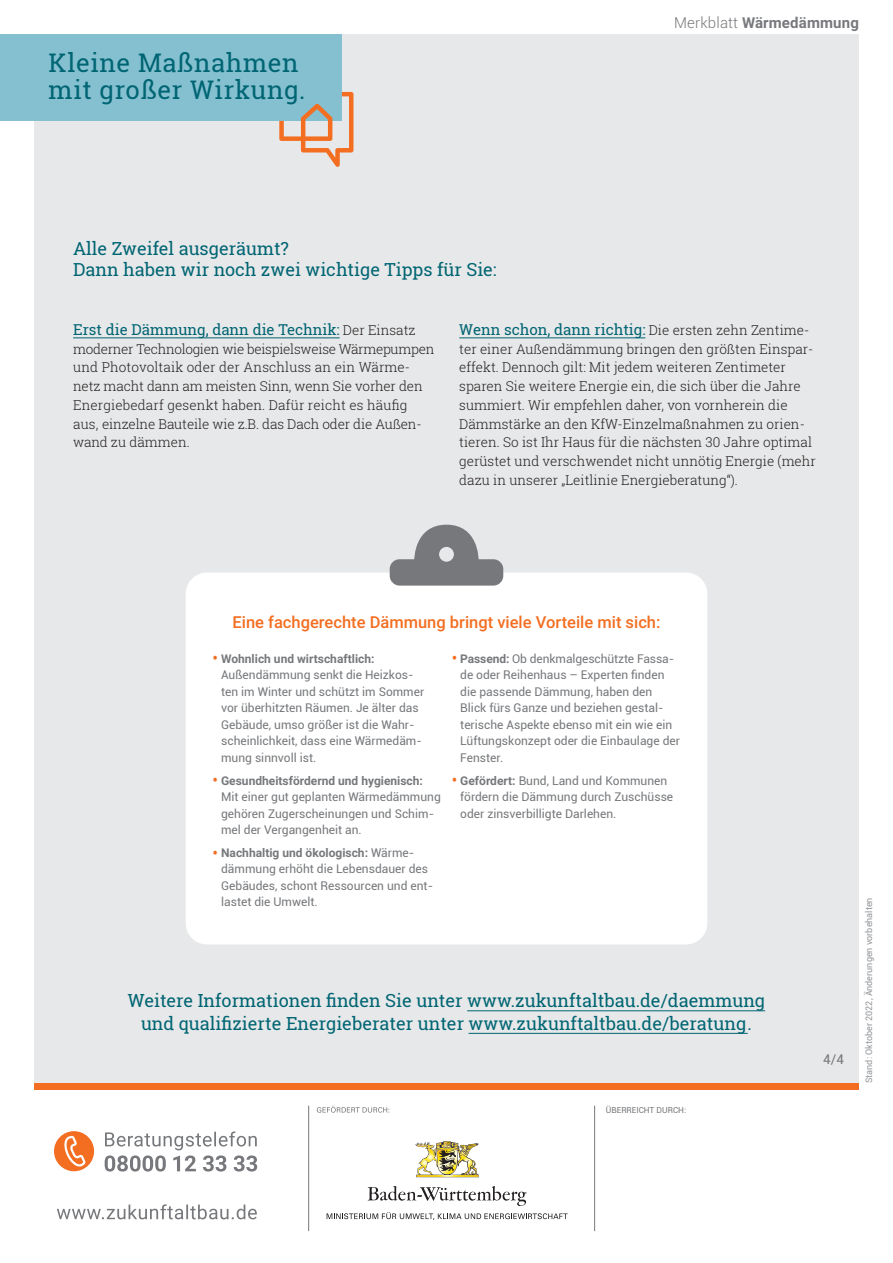
<style>
.page{position:relative;width:893px;height:1263px;background:#fff}
.page>*{position:absolute;margin:0;border:0;box-sizing:border-box;transform-origin:0 0}
.t1{font:25.65px/27.2px "Roboto Slab";letter-spacing:.025em;color:#006573}
.t2{font:18px/22.5px "Roboto Slab";color:#006573;text-align:center}
.t3{font:500 16.5px "Roboto";color:#f36e21}
.t4{font:15px "Roboto Slab";color:#006573}
.t5{font:700 15px "Roboto";letter-spacing:.01em;color:#76787b}
.t6{font:300 13.5px/18.8px "Roboto Slab";color:#231f20}
.t7{font:13.5px "Roboto";color:#76787b}
.t8{font:12px/16.5px "Roboto";color:#76787b}
.t9{font:9px "Roboto";color:#939598}
.t10{font:8.25px "Roboto";color:#76787b}
.s1{font-weight:300}
.s2{font-weight:300;font-size:13.5px;color:#231f20}
.s3{font-size:16.5px;color:#f36e21}
.s4{font-weight:700}
</style>
<div class="page">
<div style="left:34px;top:34px;width:825px;height:1056px;background:#e7e8e9"></div>
<div style="left:34px;top:1083px;width:825px;height:7px;background:#f36e21"></div>
<div style="left:0;top:34px;width:342px;height:87px;background:#85c0d1"></div>
<svg style="left:279px;top:91px;width:74px;height:76px"></svg>
<svg style="left:368px;top:1186px;width:159px;height:20px"></svg>
<svg style="left:327px;top:1212px;width:241px;height:8px"></svg>
<img style="left:415px;top:1141px;width:64px;height:36px">
<svg style="left:317px;top:1106px;width:72px;height:6px"></svg>
<svg style="left:105px;top:1131px;width:152px;height:40px"></svg>
<svg style="left:54px;top:1131px;width:40px;height:40px"></svg>
<svg style="left:57px;top:1204px;width:200px;height:15px"></svg>
<hr style="left:594px;top:1106px;width:1px;height:125px;background:#76787b">
<hr style="left:308px;top:1106px;width:1px;height:125px;background:#76787b">
<hr style="left:73px;top:337px;width:267px;height:1px;background:#006573">
<hr style="left:467px;top:1010px;width:298px;height:1px;background:#006573">
<hr style="left:469px;top:1033px;width:279px;height:1px;background:#006573">
<div style="left:186px;top:572px;width:521px;height:372px;background:#fff;border-radius:21px"></div>
<svg style="left:390px;top:525px;width:113px;height:61px"></svg>
<hr style="left:459px;top:337px;width:186px;height:1px;background:#006573">
<h1 class="t1" style="left:49px;top:49px;width:258px">Kleine Maßnahmen mit großer Wirkung.</h1>
<h2 class="t2" style="left:73px;top:238px;width:425px;line-height:21px;text-align:left">Alle Zweifel ausgeräumt?<br>Dann haben wir noch zwei wichtige Tipps für Sie:</h2>
<p class="t5" style="left:674px;top:12px;width:186px"><span class="s1">Merkblatt</span> Wärmedämmung</p>
<p class="t4" style="left:73px;top:319px;width:344px">Erst die Dämmung, dann die Technik: <span class="s2">Der Einsatz</span></p>
<p class="t6" style="left:73px;top:339px;width:363px">moderner Technologien wie beispielsweise Wärmepumpen und Photovoltaik oder der Anschluss an ein Wärme&shy;netz macht dann am meisten Sinn, wenn Sie vorher den Energiebedarf gesenkt haben. Dafür reicht es häufig aus, einzelne Bauteile wie z.B. das Dach oder die Außen&shy;wand zu dämmen.</p>
<p class="t4" style="left:459px;top:319px;width:351px">Wenn schon, dann richtig: <span class="s2">Die ersten zehn Zentime-</span></p>
<p class="t6" style="left:459px;top:339px;width:358px">ter einer Außendämmung bringen den größten Einspar&shy;effekt. Dennoch gilt: Mit jedem weiteren Zentimeter sparen Sie weitere Energie ein, die sich über die Jahre summiert. Wir empfehlen daher, von vornherein die Dämmstärke an den KfW-Einzelmaßnahmen zu orien&shy;tieren. So ist Ihr Haus für die nächsten 30 Jahre optimal gerüstet und verschwendet nicht unnötig Energie (mehr dazu in unserer „Leitlinie Energieberatung“).</p>
<h3 class="t3" style="left:232px;top:611px;width:429px">Eine fachgerechte Dämmung bringt viele Vorteile mit sich:</h3>
<p class="t8" style="left:221px;top:650px;width:205px;text-indent:-8px"><span class="s3">•</span> <span class="s4">Wohnlich und wirtschaftlich:<br></span>Außendämmung senkt die Heizkos&shy;ten im Winter und schützt im Sommer vor überhitzten Räumen. Je älter das<br>Gebäude, umso größer ist die Wahr&shy;scheinlichkeit, dass eine Wärmedäm&shy;mung sinnvoll ist.</p>
<p class="t8" style="left:221px;top:772px;width:221px;text-indent:-9px"><span class="s3">•</span> <span class="s4">Gesundheitsfördernd und hygienisch:<br></span>Mit einer gut geplanten Wärmedämmung gehören Zugerscheinungen und Schim&shy;mel der Vergangenheit an.</p>
<p class="t8" style="left:221px;top:844px;width:213px;text-indent:-9px"><span class="s3">•</span> <span class="s4">Nachhaltig und ökologisch:</span> Wärme&shy;dämmung erhöht die Lebensdauer des<br>Gebäudes, schont Ressourcen und ent&shy;lastet die Umwelt.</p>
<p class="t8" style="left:460px;top:650px;width:221px;text-indent:-9px"><span class="s3">•</span> <span class="s4">Passend:</span> Ob denkmalgeschützte Fassa&shy;de oder Reihenhaus – Experten finden die passende Dämmung, haben den Blick fürs Ganze und beziehen gestal&shy;terische Aspekte ebenso mit ein wie ein Lüftungskonzept oder die Einbaulage der Fenster.</p>
<p class="t8" style="left:460px;top:772px;width:214px;text-indent:-9px"><span class="s3">•</span> <span class="s4">Gefördert:</span> Bund, Land und Kommunen fördern die Dämmung durch Zuschüsse oder zinsverbilligte Darlehen.</p>
<h2 class="t2" style="left:128px;top:989px;width:639px">Weitere Informationen finden Sie unter www.zukunftaltbau.de/daemmung und qualifizierte Energieberater unter www.zukunftaltbau.de/beratung.</h2>
<p class="t10" style="left:606px;top:1104px;width:82px">ÜBERREICHT DURCH:</p>
<p class="t7" style="left:823px;top:1050px;width:23px">4/4</p>
<p class="t9" style="left:863px;top:1083px;width:187px;rotate:-90deg">Stand: Oktober 2022, Änderungen vorbehalten</p>
</div>
